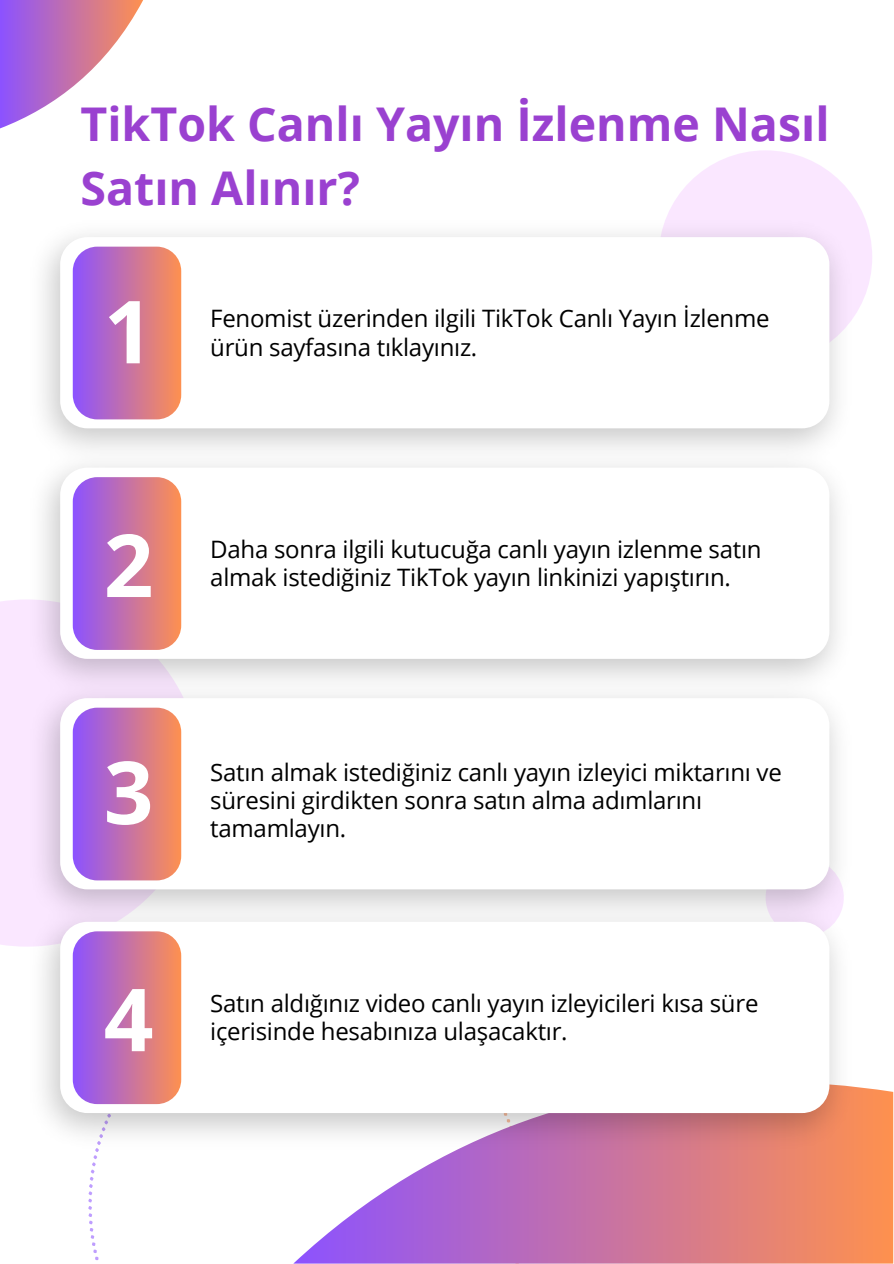
<style>
.page{position:relative;width:894px;height:1264px;background:#fff}
.page>*{position:absolute;margin:0;border:0;box-sizing:border-box;transform-origin:0 0}
.t1{font:700 87px "Open Sans";color:#fff}
.t2{font:700 46.5px/64.2px "Open Sans";color:#9a41d0}
.t3{font:24px/28.2px "Open Sans";letter-spacing:-.01em;color:#000}
</style>
<div class="page">
<svg style="left:667px;top:150px;width:205px;height:165px;fill:#fae7ff"></svg>
<div style="left:0;top:599px;width:201px;height:347px;background:#fae7ff"></div>
<svg style="left:294px;top:1087px;width:599px;height:176px;background:#d285a5"></svg>
<svg style="left:0;top:0;width:143px;height:128px"></svg>
<img style="left:25px;top:216px;width:830px;height:937px">
<div style="left:60px;top:237px;width:769px;height:191px;background:#fff;border-radius:27px"></div>
<div style="left:73px;top:247px;width:108px;height:172px;background:linear-gradient(to right,#8c52ff,#fc8f52);border-radius:24px"></div>
<div style="left:60px;top:467px;width:769px;height:192px;background:#fff;border-radius:27px"></div>
<div style="left:73px;top:477px;width:108px;height:173px;background:linear-gradient(to right,#8c52ff,#fc8f52);border-radius:24px"></div>
<div style="left:60px;top:698px;width:769px;height:191px;background:#fff;border-radius:27px"></div>
<div style="left:73px;top:707px;width:108px;height:173px;background:linear-gradient(to right,#8c53ff,#fc8f52);border-radius:24px"></div>
<div style="left:60px;top:921px;width:769px;height:192px;background:#fff;border-radius:27px"></div>
<div style="left:73px;top:931px;width:108px;height:173px;background:linear-gradient(to right,#8c52ff,#fc8f52);border-radius:24px"></div>
<h2 class="t2" style="left:80px;top:90px;width:750px">TikTok Canlı Yayın İzlenme Nasıl<br>Satın Alınır?</h2>
<h1 class="t1" style="left:104px;top:270px;width:51px">1</h1>
<p class="t3" style="left:210px;top:304px;width:560px">Fenomist üzerinden ilgili TikTok Canlı Yayın İzlenme ürün sayfasına tıklayınız.</p>
<h1 class="t1" style="left:104px;top:504px;width:51px">2</h1>
<p class="t3" style="left:210px;top:534px;width:552px">Daha sonra ilgili kutucuğa canlı yayın izlenme satın almak istediğiniz TikTok yayın linkinizi yapıştırın.</p>
<h1 class="t1" style="left:104px;top:731px;width:51px">3</h1>
<h1 class="t1" style="left:104px;top:958px;width:51px">4</h1>
<p class="t3" style="left:210px;top:757px;width:573px">Satın almak istediğiniz canlı yayın izleyici miktarını ve süresini girdikten sonra satın alma adımlarını tamamlayın.</p>
<p class="t3" style="left:210px;top:988px;width:549px">Satın aldığınız video canlı yayın izleyicileri kısa süre içerisinde hesabınıza ulaşacaktır.</p>
</div>
